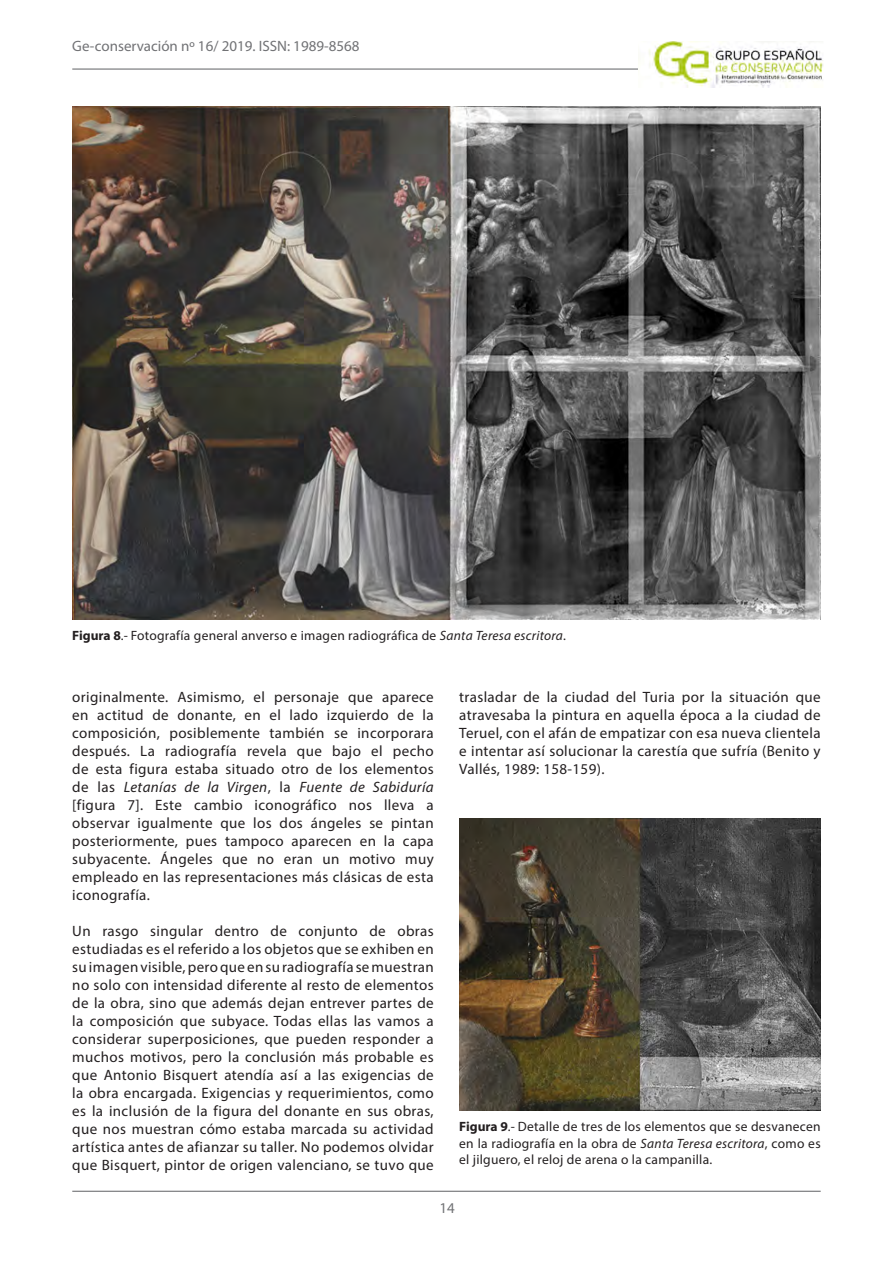
<style>
.page{position:relative;width:893px;height:1263px;background:#fff}
.page>*{position:absolute;margin:0;border:0;box-sizing:border-box;transform-origin:0 0}
.Tipo_de_texto{font:15px/18px "Myriad Pro";letter-spacing:.025em;color:#231f20;text-align:justify}
.t1{font:15px "Myriad Pro";color:#717275}
.Pies_de_foto{font:13.5px/16.5px "Myriad Pro";letter-spacing:.02em;color:#231f20;text-align:justify}
.s1{font-weight:700}
.s2{font-style:italic}
</style>
<div class="page">
<hr style="left:72px;top:68px;width:567px;height:2px;background:#717275">
<hr style="left:72px;top:1191px;width:749px;height:1px;background:#717275">
<img style="left:649px;top:41px;width:174px;height:46px">
<img style="left:72px;top:106px;width:749px;height:514px">
<img style="left:459px;top:818px;width:362px;height:293px">
<p class="t1" style="left:72px;top:37px;width:289px">Ge-conservación nº 16/ 2019. ISSN: 1989-8568</p>
<p class="Pies_de_foto" style="left:72px;top:626px;width:495px"><span class="s1">Figura 8</span>.- Fotografía general anverso e imagen radiográfica de <span class="s2">Santa Teresa escritora</span>.</p>
<p class="Tipo_de_texto" style="left:72px;top:688px;width:363px">originalmente. Asimismo, el personaje que aparece en actitud de donante, en el lado izquierdo de la composición, posiblemente también se incorporara después. La radiografía revela que bajo el pecho de esta figura estaba situado otro de los elementos de las <span class="s2">Letanías de la Virgen</span>, la <span class="s2">Fuente de Sabiduría </span>[figura 7]. Este cambio iconográfico nos lleva a observar igualmente que los dos ángeles se pintan posteriormente, pues tampoco aparecen en la capa subyacente. Ángeles que no eran un motivo muy empleado en las representaciones más clásicas de esta iconografía.</p>
<p class="Tipo_de_texto" style="left:72px;top:922px;width:363px">Un rasgo singular dentro de conjunto de obras estudiadas es el referido a los objetos que se exhiben en su imagen visible, pero que en su radiografía se muestran no solo con intensidad diferente al resto de elementos de la obra, sino que además dejan entrever partes de la composición que subyace. Todas ellas las vamos a considerar superposiciones, que pueden responder a muchos motivos, pero la conclusión más probable es que Antonio Bisquert atendía así a las exigencias de la obra encargada. Exigencias y requerimientos, como es la inclusión de la figura del donante en sus obras, que nos muestran cómo estaba marcada su actividad artística antes de afianzar su taller. No podemos olvidar que Bisquert, pintor de origen valenciano, se tuvo que</p>
<p class="Tipo_de_texto" style="left:459px;top:688px;width:363px">trasladar de la ciudad del Turia por la situación que atravesaba la pintura en aquella época a la ciudad de Teruel, con el afán de empatizar con esa nueva clientela e intentar así solucionar la carestía que sufría (Benito y Vallés, 1989: 158-159).</p>
<p class="Pies_de_foto" style="left:459px;top:1118px;width:363px"><span class="s1">Figura 9</span>.- Detalle de tres de los elementos que se desvanecen en la radiografía en la obra de <span class="s2">Santa Teresa escritora</span>, como es el jilguero, el reloj de arena o la campanilla.</p>
<p class="t1" style="left:439px;top:1198px;width:17px">14</p>
</div>
